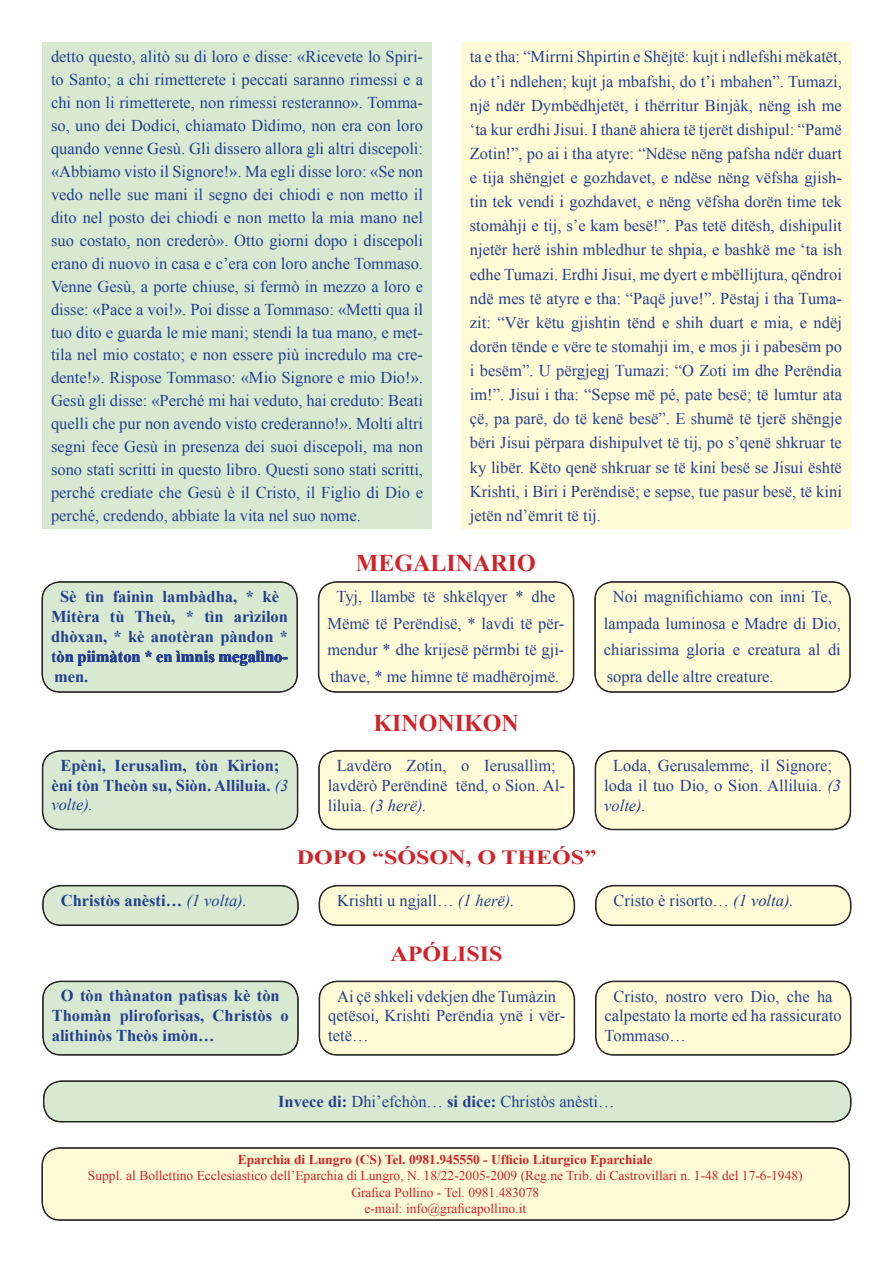
<style>
.page{position:relative;width:893px;height:1263px;background:#fff}
.page>*{position:absolute;margin:0;border:0;box-sizing:border-box;transform-origin:0 0}
.Normale{font:700 24px "Times New Roman";color:#d1232a}
.Titolo_1{font:700 21.45px "Times New Roman";color:#d1232a;scale:1.12 1}
.Titolo_1-2{font:700 20.1px "Times New Roman";color:#d1232a;scale:1.19 1}
.Normal_wrd_5{font:16.5px/23px "Times New Roman";color:#253f8e}
.Normal_wrd_5-2{font:700 16.5px/20.1px "Times New Roman";color:#253f8e}
.Normale-2{font:13.5px "Times New Roman";color:#d1232a}
.Normale-3{font:700 13.5px "Times New Roman";color:#d1232a}
.s1{font-weight:400;font-style:italic}
.s2{font-style:italic}
.s3{font-weight:700}
</style>
<div class="page">
<div style="left:42px;top:1148px;width:807px;height:72px;background:#fffbd6;border-radius:18px"></div>
<div style="left:42px;top:1148px;width:807px;height:72px;border:1px solid #231f20;border-radius:18px"></div>
<div style="left:42px;top:582px;width:255px;height:110px;background:#d8e9d2;border-radius:18px"></div>
<div style="left:42px;top:582px;width:255px;height:110px;border:1px solid #231f20;border-radius:18px"></div>
<div style="left:319px;top:582px;width:255px;height:110px;background:#fffbd6;border-radius:18px"></div>
<div style="left:319px;top:582px;width:254px;height:110px;border:1px solid #231f20;border-radius:18px"></div>
<div style="left:595px;top:582px;width:255px;height:110px;background:#fffbd6;border-radius:18px"></div>
<div style="left:595px;top:582px;width:255px;height:110px;border:1px solid #231f20;border-radius:18px"></div>
<div style="left:43px;top:751px;width:255px;height:78px;background:#d8e9d2;border-radius:18px"></div>
<div style="left:42px;top:750px;width:256px;height:80px;border:1px solid #231f20;border-radius:18px"></div>
<div style="left:43px;top:751px;width:254px;height:78px;border:1px solid #231f20;border-radius:18px"></div>
<div style="left:319px;top:751px;width:255px;height:78px;background:#fffbd6;border-radius:18px"></div>
<div style="left:319px;top:750px;width:255px;height:80px;border:1px solid #231f20;border-radius:18px"></div>
<div style="left:319px;top:751px;width:255px;height:78px;border:1px solid #231f20;border-radius:18px"></div>
<div style="left:595px;top:751px;width:255px;height:78px;background:#fffbd6;border-radius:18px"></div>
<div style="left:595px;top:750px;width:256px;height:80px;border:1px solid #231f20;border-radius:18px"></div>
<div style="left:596px;top:751px;width:254px;height:78px;border:1px solid #231f20;border-radius:18px"></div>
<div style="left:43px;top:885px;width:255px;height:40px;background:#d8e9d2;border-radius:18px"></div>
<div style="left:43px;top:885px;width:255px;height:41px;border:1px solid #231f20;border-radius:18px"></div>
<div style="left:43px;top:886px;width:255px;height:39px;border:1px solid #231f20;border-radius:18px"></div>
<div style="left:319px;top:885px;width:255px;height:40px;background:#fffbd6;border-radius:18px"></div>
<div style="left:319px;top:885px;width:256px;height:41px;border:1px solid #231f20;border-radius:18px"></div>
<div style="left:320px;top:886px;width:254px;height:39px;border:1px solid #231f20;border-radius:18px"></div>
<div style="left:596px;top:885px;width:255px;height:40px;background:#fffbd6;border-radius:18px"></div>
<div style="left:595px;top:885px;width:256px;height:41px;border:1px solid #231f20;border-radius:18px"></div>
<div style="left:596px;top:886px;width:255px;height:39px;border:1px solid #231f20;border-radius:18px"></div>
<div style="left:43px;top:981px;width:255px;height:74px;background:#d8e9d2;border-radius:18px"></div>
<div style="left:43px;top:981px;width:255px;height:74px;border:1px solid #231f20;border-radius:18px"></div>
<div style="left:319px;top:981px;width:255px;height:74px;background:#fffbd6;border-radius:18px"></div>
<div style="left:320px;top:981px;width:254px;height:74px;border:1px solid #231f20;border-radius:18px"></div>
<div style="left:596px;top:981px;width:255px;height:74px;background:#fffbd6;border-radius:18px"></div>
<div style="left:596px;top:981px;width:255px;height:74px;border:1px solid #231f20;border-radius:18px"></div>
<div style="left:44px;top:1081px;width:807px;height:41px;background:#d8e9d2;border-radius:18px"></div>
<div style="left:43px;top:1081px;width:808px;height:41px;border:1px solid #231f20;border-radius:18px"></div>
<div style="left:44px;top:1081px;width:807px;height:40px;border:1px solid #231f20;border-radius:18px"></div>
<div style="left:43px;top:43px;width:389px;height:486px;background:#d8e9d2"></div>
<div style="left:461px;top:43px;width:389px;height:486px;background:#fffbd6"></div>
<p class="Normal_wrd_5" style="left:51px;top:45px;width:374px;text-align:justify">detto questo, alitò su di loro e disse: «Ricevete lo Spiri&shy;to Santo; a chi rimetterete i peccati saranno rimessi e a chi non li rimetterete, non rimessi resteranno». Tomma&shy;so, uno dei Dodici, chiamato Dìdimo, non era con loro quando venne Gesù. Gli dissero allora gli altri discepoli: «Abbiamo visto il Signore!». Ma egli disse loro: «Se non vedo nelle sue mani il segno dei chiodi e non metto il dito nel posto dei chiodi e non metto la mia mano nel suo costato, non crederò». Otto giorni dopo i discepoli erano di nuovo in casa e c’era con loro anche Tommaso.<br>Venne Gesù, a porte chiuse, si fermò in mezzo a loro e disse: «Pace a voi!». Poi disse a Tommaso: «Metti qua il tuo dito e guarda le mie mani; stendi la tua mano, e met&shy;tila nel mio costato; e non essere più incredulo ma cre&shy;dente!». Rispose Tommaso: «Mio Signore e mio Dio!».<br>Gesù gli disse: «Perché mi hai veduto, hai creduto: Beati quelli che pur non avendo visto crederanno!». Molti altri segni fece Gesù in presenza dei suoi discepoli, ma non sono stati scritti in questo libro. Questi sono stati scritti, perché crediate che Gesù è il Cristo, il Figlio di Dio e perché, credendo, abbiate la vita nel suo nome.</p>
<p class="Normal_wrd_5" style="left:470px;top:45px;width:374px;line-height:24.2px;text-align:justify">ta e tha: “Mirrni Shpirtin e Shëjtë: kujt i ndlefshi mëkatët, do t’i ndlehen; kujt ja mbafshi, do t’i mbahen”. Tumazi, një ndër Dymbëdhjetët, i thërritur Binjàk, nëng ish me ‘ta kur erdhi Jisui. I thanë ahiera të tjerët dishipul: “Pamë Zotin!”, po ai i tha atyre: “Ndëse nëng pafsha ndër duart e tija shëngjet e gozhdavet, e ndëse nëng vëfsha gjish&shy;tin tek vendi i gozhdavet, e nëng vëfsha dorën time tek stomàhji e tij, s’e kam besë!”. Pas tetë ditësh, dishipulit njetër herë ishin mbledhur te shpia, e bashkë me ‘ta ish edhe Tumazi. Erdhi Jisui, me dyert e mbëllijtura, qëndroi ndë mes të atyre e tha: “Paqë juve!”. Pëstaj i tha Tuma&shy;zit: “Vër këtu gjishtin tënd e shih duart e mia, e ndëj dorën tënde e vëre te stomahji im, e mos ji i pabesëm po i besëm”. U përgjegj Tumazi: “O Zoti im dhe Perëndia im!”. Jisui i tha: “Sepse më pé, pate besë; të lumtur ata çë, pa parë, do të kenë besë”. E shumë të tjerë shëngje bëri Jisui përpara dishipulvet të tij, po s’qenë shkruar te ky libër. Këto qenë shkruar se të kini besë se Jisui është Krishti, i Biri i Perëndisë; e sepse, tue pasur besë, të kini jetën nd’ëmrit të tij.</p>
<p class="Normale" style="left:356px;top:546px;width:182px">MEGALINARIO</p>
<p class="Normal_wrd_5-2" style="left:51px;top:586px;width:239px;text-indent:9px">Sè tìn fainìn lambàdha, * kè<br>Mitèra tù Theù, * tìn arìzilon dhòxan, * kè anotèran pàndon * tòn piimàton * en ìmnis megalìno&shy;men.</p>
<p class="Normal_wrd_5" style="left:327px;top:583px;width:239px;line-height:26.5px;text-align:center">Tyj, llambë të shkëlqyer * dhe<br>Mëmë të Perëndisë, * lavdi të për&shy;mendur * dhe krijesë përmbi të gji&shy;thave, * me himne të madhërojmë.</p>
<p class="Normal_wrd_5" style="left:604px;top:583px;width:239px;line-height:26.5px;text-indent:9px">Noi magnifichiamo con inni Te, lampada luminosa e Madre di Dio, chiarissima gloria e creatura al di sopra delle altre creature.</p>
<p class="Normale" style="left:373px;top:706px;width:147px">KINONIKON</p>
<p class="Normal_wrd_5-2" style="left:51px;top:755px;width:238px;text-indent:9px">Epèni, Ierusalìm, tòn Kìrion; èni tòn Theòn su, Siòn. Alliluia. <span class="s1">(3 volte).</span></p>
<p class="Normal_wrd_5" style="left:328px;top:755px;width:239px;line-height:19.8px;text-indent:9px">Lavdëro Zotin, o Ierusallìm; lavdërò Perëndinë tënd, o Sion. Al&shy;liluia. <span class="s2">(3 herë).</span></p>
<p class="Normal_wrd_5" style="left:604px;top:755px;width:239px;line-height:19.8px;text-indent:9px">Loda, Gerusalemme, il Signore; loda il tuo Dio, o Sion. Alliluia. <span class="s2">(3 volte).</span></p>
<p class="Titolo_1-2" style="left:297px;top:844px;width:253px">DOPO “SÓSON, O THEÓS”</p>
<p class="Normal_wrd_5-2" style="left:61px;top:890px;width:188px">Christòs anèsti… <span class="s1">(1 volta).</span></p>
<p class="Normal_wrd_5" style="left:337px;top:889px;width:179px">Krishti u ngjall… <span class="s2">(1 herë).</span></p>
<p class="Normal_wrd_5" style="left:614px;top:889px;width:182px">Cristo è risorto… <span class="s2">(1 volta).</span></p>
<p class="Titolo_1" style="left:390px;top:938px;width:102px">APÓLISIS</p>
<p class="Normal_wrd_5-2" style="left:52px;top:985px;width:239px;text-indent:9px">O tòn thànaton patìsas kè tòn<br>Thomàn pliroforìsas, Christòs o alithinòs Theòs imòn…</p>
<p class="Normal_wrd_5" style="left:328px;top:986px;width:239px;line-height:19.8px;text-indent:9px">Ai çë shkeli vdekjen dhe Tumàzin qetësoi, Krishti Perëndia ynë i vër&shy;tetë…</p>
<p class="Normal_wrd_5" style="left:605px;top:986px;width:238px;line-height:19.8px;text-indent:9px">Cristo, nostro vero Dio, che ha calpestato la morte ed ha rassicurato<br>Tommaso…</p>
<p class="Normal_wrd_5" style="left:278px;top:1090px;width:338px"><span class="s3">Invece di:</span> Dhi’efchòn… <span class="s3">si dice:</span> Christòs anèsti…</p>
<p class="Normale-3" style="left:238px;top:1150px;width:417px">Eparchia di Lungro (CS) Tel. 0981.945550 - Ufficio Liturgico Eparchiale</p>
<p class="Normale-2" style="left:88px;top:1167px;width:716px">Suppl. al Bollettino Ecclesiastico dell’Eparchia di Lungro, N. 18/22-2005-2009 (Reg.ne Trib. di Castrovillari n. 1-48 del 17-6-1948)</p>
<p class="Normale-2" style="left:351px;top:1183px;width:189px">Grafica Pollino - Tel. 0981.483078</p>
<p class="Normale-2" style="left:364px;top:1199px;width:163px">e-mail: info@graficapollino.it</p>
</div>
